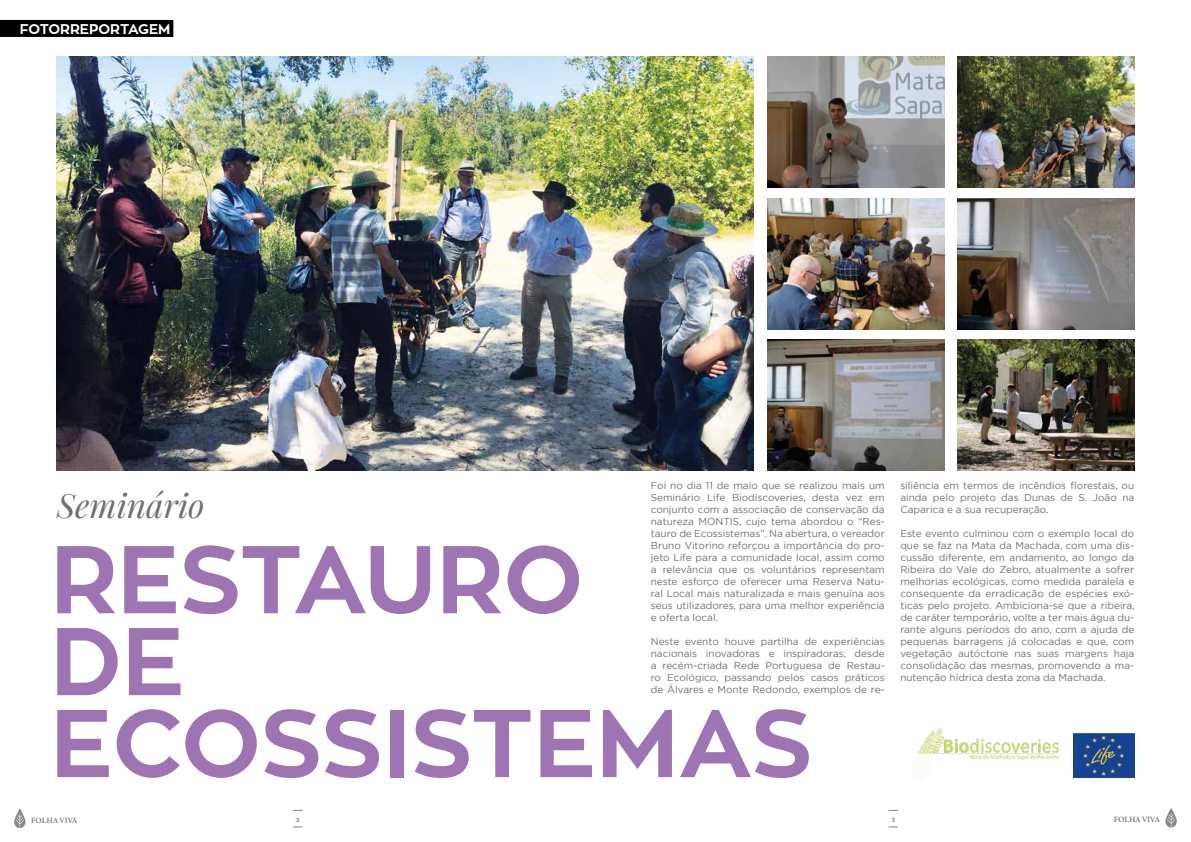
<style>
.page{position:relative;width:1191px;height:842px;background:#fff}
.page>*{position:absolute;margin:0;border:0;box-sizing:border-box;transform-origin:0 0}
.t1{font:700 95.2px/81.9px "Zona Pro";color:#9e75b2}
.t2{font:italic 33.5px "Playfair Display";color:#706f6f}
.t3{font:700 14px "Zona Pro";color:#fff}
.t4{font:10px/12px "Gotham";color:#706f6f;text-align:justify}
.t5{font:700 8px "Adobe Garamond Pro";color:#878787}
.t6{font:700 8px "Adobe Garamond Pro";color:#858584}
.t7{font:700 6px "Zona Pro";color:#878787}
</style>
<div class="page">
<svg style="left:1165px;top:808px;width:11px;height:19px"></svg>
<svg style="left:14px;top:808px;width:12px;height:20px"></svg>
<div style="left:0;top:20px;width:173px;height:17px;background:#000"></div>
<img style="left:957px;top:198px;width:177px;height:131px">
<img style="left:767px;top:198px;width:177px;height:131px">
<img style="left:957px;top:57px;width:177px;height:130px">
<img style="left:767px;top:57px;width:177px;height:130px">
<img style="left:957px;top:340px;width:177px;height:131px">
<img style="left:767px;top:340px;width:177px;height:131px">
<img style="left:57px;top:57px;width:696px;height:414px">
<img style="left:912px;top:728px;width:147px;height:53px">
<img style="left:1073px;top:733px;width:61px;height:45px">
<h3 class="t3" style="left:20px;top:20px;width:152px">FOTORREPORTAGEM</h3>
<h2 class="t2" style="left:57px;top:484px;width:149px">Seminário</h2>
<p class="t4" style="left:900px;top:480px;width:235px">siliência em termos de incêndios florestais, ou ainda pelo projeto das Dunas de S. João na Caparica e a sua recuperação.</p>
<p class="t4" style="left:900px;top:528px;width:236px">Este evento culminou com o exemplo local do que se faz na Mata da Machada, com uma dis&shy;cussão diferente, em andamento, ao longo da Ribeira do Vale do Zebro, atualmente a sofrer melhorias ecológicas, como medida paralela e consequente da erradicação de espécies exó&shy;ticas pelo projeto. Ambiciona-se que a ribeira, de caráter temporário, volte a ter mais água du&shy;rante alguns períodos do ano, com a ajuda de pequenas barragens já colocadas e que, com vegetação autóctone nas suas margens haja consolidação das mesmas, promovendo a ma&shy;nutenção hídrica desta zona da Machada.</p>
<p class="t4" style="left:651px;top:480px;width:235px">Foi no dia 11 de maio que se realizou mais um Seminário Life Biodiscoveries, desta vez em conjunto com a associação de conservação da natureza MONTIS, cujo tema abordou o “Res&shy;tauro de Ecossistemas”. Na abertura, o vereador Bruno Vitorino reforçou a importância do pro&shy;jeto Life para a comunidade local, assim como a relevância que os voluntários representam neste esforço de oferecer uma Reserva Natu&shy;ral Local mais naturalizada e mais genuína aos seus utilizadores, para uma melhor experiência e oferta local.</p>
<p class="t4" style="left:651px;top:636px;width:235px">Neste evento houve partilha de experiências nacionais inovadoras e inspiradoras, desde a recém-criada Rede Portuguesa de Restau&shy;ro Ecológico, passando pelos casos práticos de Álvares e Monte Redondo, exemplos de re-</p>
<h1 class="t1" style="left:50px;top:539px;width:764px">RESTAURO<br>DE<br>ECOSSISTEMAS</h1>
<p class="t5" style="left:31px;top:815px;width:48px">FOLHA VIVA</p>
<p class="t7" style="left:296px;top:815px;width:5px">2</p>
<p class="t7" style="left:891px;top:815px;width:5px">3</p>
<p class="t6" style="left:1113px;top:815px;width:48px">FOLHA VIVA</p>
</div>
